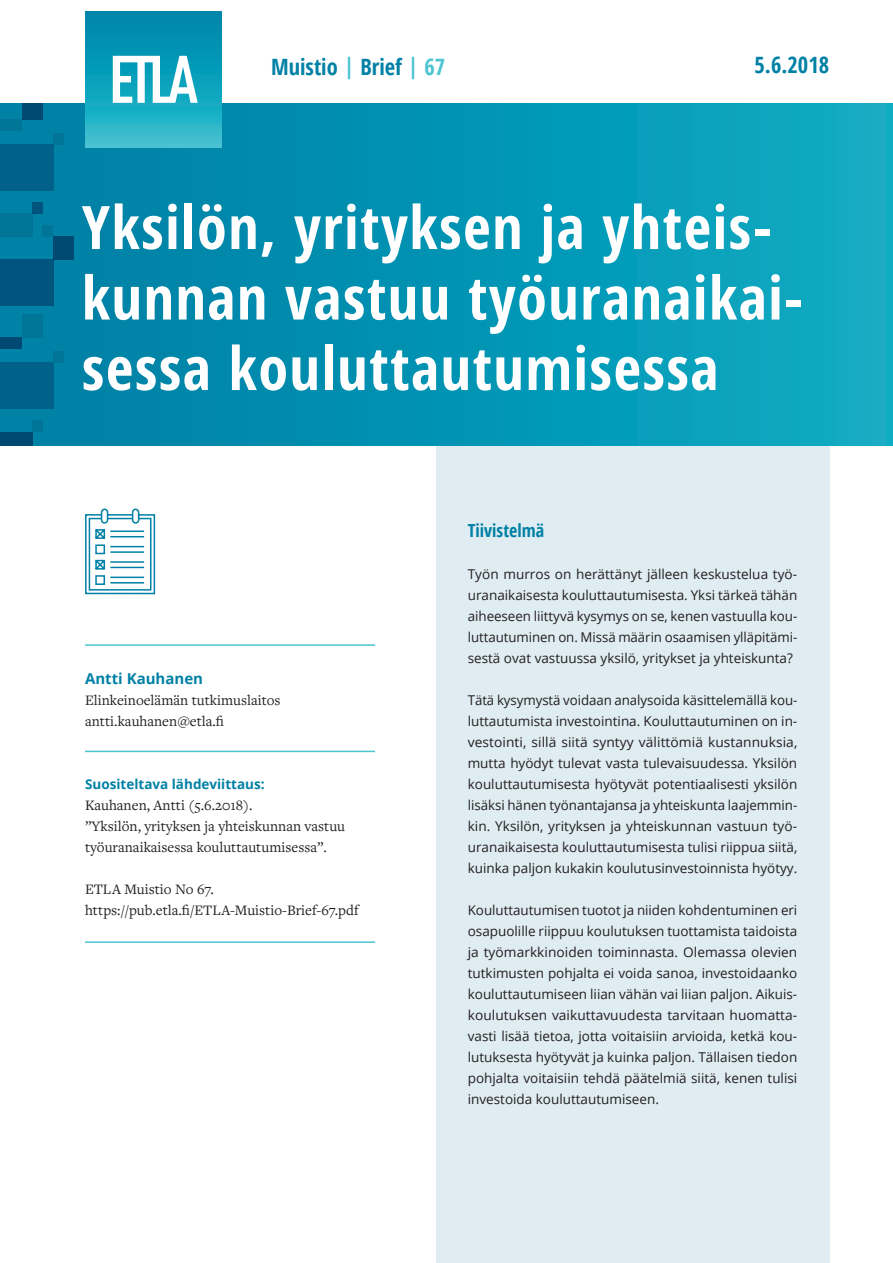
<style>
.page{position:relative;width:893px;height:1263px;background:#fff}
.page>*{position:absolute;margin:0;border:0;box-sizing:border-box;transform-origin:0 0}
.Pääotsikko{font:700 condensed 60px/70.5px "Open Sans";letter-spacing:.025em;color:#fff}
.Otsikkotaso_2{font:700 condensed 22.5px "Open Sans";color:#0081a5}
.Leipäteksti{font:700 condensed 22.5px "Open Sans";color:#0081a5}
.Otsikkotaso_2-2{font:700 condensed 18px "Open Sans";color:#0081a5}
.Kansi__Leipäteksti{font:15px/21px "Freight Text Pro";color:#231f20}
.Kansi__kirjoittajat{font:700 15px "Open Sans";color:#0081a5}
.Tiivistelmä{font:13.5px/21px "Open Sans";color:#231f20;text-align:justify}
.Kansi__kirjoittajat-2{font:700 13.5px "Open Sans";color:#0081a5}
.s1{color:#4cc4d2}
</style>
<div class="page">
<div style="left:436px;top:441px;width:393px;height:822px;background:#dfecf2"></div>
<div style="left:0;top:104px;width:893px;height:342px;background:linear-gradient(to right,#007da3,#0eabc4)"></div>
<div style="left:0;top:260px;width:53px;height:46px;background:#00547e"></div>
<div style="left:0;top:144px;width:53px;height:46px;background:#00618a"></div>
<div style="left:0;top:362px;width:53px;height:46px;background:#00618a"></div>
<div style="left:53px;top:237px;width:21px;height:23px;background:#004973"></div>
<div style="left:0;top:214px;width:32px;height:23px;background:#007597"></div>
<div style="left:0;top:432px;width:32px;height:14px;background:#004973"></div>
<div style="left:22px;top:104px;width:21px;height:16px;background:#004973"></div>
<div style="left:43px;top:225px;width:10px;height:12px;background:#007597"></div>
<div style="left:53px;top:133px;width:10px;height:11px;background:#007597"></div>
<div style="left:53px;top:351px;width:10px;height:11px;background:#007597"></div>
<div style="left:0;top:120px;width:22px;height:11px;background:#007597"></div>
<div style="left:0;top:338px;width:22px;height:11px;background:#004973"></div>
<div style="left:32px;top:202px;width:11px;height:12px;background:#00547e"></div>
<div style="left:32px;top:420px;width:11px;height:12px;background:#007597"></div>
<div style="left:22px;top:315px;width:21px;height:23px;background:#007597"></div>
<svg style="left:85px;top:12px;width:136px;height:136px;background:#14a1bc"></svg>
<svg style="left:113px;top:56px;width:85px;height:47px"></svg>
<hr style="left:85px;top:751px;width:290px;height:1px;background:#4cc4d2">
<hr style="left:85px;top:644px;width:290px;height:2px;background:#4cc4d2">
<svg style="left:85px;top:508px;width:71px;height:87px"></svg>
<hr style="left:85px;top:941px;width:290px;height:2px;background:#4cc4d2">
<p class="Otsikkotaso_2" style="left:271px;top:51px;width:176px">Muistio <span class="s1">|</span> Brief <span class="s1">| 67</span></p>
<p class="Leipäteksti" style="left:754px;top:49px;width:76px">5.6.2018</p>
<p class="Pääotsikko" style="left:82px;top:191px;width:723px">Yksilön, yrityksen ja yhteis&shy;kunnan vastuu työuranaikai&shy;sessa kouluttautumisessa</p>
<p class="Kansi__kirjoittajat" style="left:85px;top:668px;width:120px">Antti Kauhanen</p>
<p class="Kansi__Leipäteksti" style="left:85px;top:689px;width:197px">Elinkeinoelämän tutkimuslaitos antti.kauhanen@etla.fi</p>
<p class="Kansi__kirjoittajat-2" style="left:85px;top:775px;width:181px">Suositeltava lähdeviittaus:</p>
<p class="Kansi__Leipäteksti" style="left:85px;top:794px;width:262px">Kauhanen, Antti (5.6.2018).<br>”Yksilön, yrityksen ja yhteiskunnan vastuu työuranaikaisessa kouluttautumisessa”.</p>
<p class="Kansi__Leipäteksti" style="left:85px;top:878px;width:275px">ETLA Muistio No 67. https://pub.etla.fi/ETLA-Muistio-Brief-67.pdf</p>
<p class="Otsikkotaso_2-2" style="left:468px;top:518px;width:78px">Tiivistelmä</p>
<p class="Tiivistelmä" style="left:468px;top:563px;width:331px">Työn murros on herättänyt jälleen keskustelua työ&shy;uranaikaisesta kouluttautumisesta. Yksi tärkeä tähän aiheeseen liittyvä kysymys on se, kenen vastuulla kou&shy;luttautuminen on. Missä määrin osaamisen ylläpitämi&shy;sestä ovat vastuussa yksilö, yritykset ja yhteiskunta?</p>
<p class="Tiivistelmä" style="left:468px;top:689px;width:331px">Tätä kysymystä voidaan analysoida käsittelemällä kou&shy;luttautumista investointina. Kouluttautuminen on in&shy;vestointi, sillä siitä syntyy välittömiä kustannuksia, mutta hyödyt tulevat vasta tulevaisuudessa. Yksilön kouluttautumisesta hyötyvät potentiaalisesti yksilön lisäksi hänen työnantajansa ja yhteiskunta laajemmin&shy;kin. Yksilön, yrityksen ja yhteiskunnan vastuun työ&shy;uranaikaisesta kouluttautumisesta tulisi riippua siitä, kuinka paljon kukakin koulutusinvestoinnista hyötyy.</p>
<p class="Tiivistelmä" style="left:468px;top:899px;width:331px">Kouluttautumisen tuotot ja niiden kohdentuminen eri osapuolille riippuu koulutuksen tuottamista taidoista ja työmarkkinoiden toiminnasta. Olemassa olevien tutkimusten pohjalta ei voida sanoa, investoidaanko kouluttautumiseen liian vähän vai liian paljon. Aikuis&shy;koulutuksen vaikuttavuudesta tarvitaan huomatta&shy;vasti lisää tietoa, jotta voitaisiin arvioida, ketkä kou&shy;lutuksesta hyötyvät ja kuinka paljon. Tällaisen tiedon pohjalta voitaisiin tehdä päätelmiä siitä, kenen tulisi investoida kouluttautumiseen.</p>
</div>
